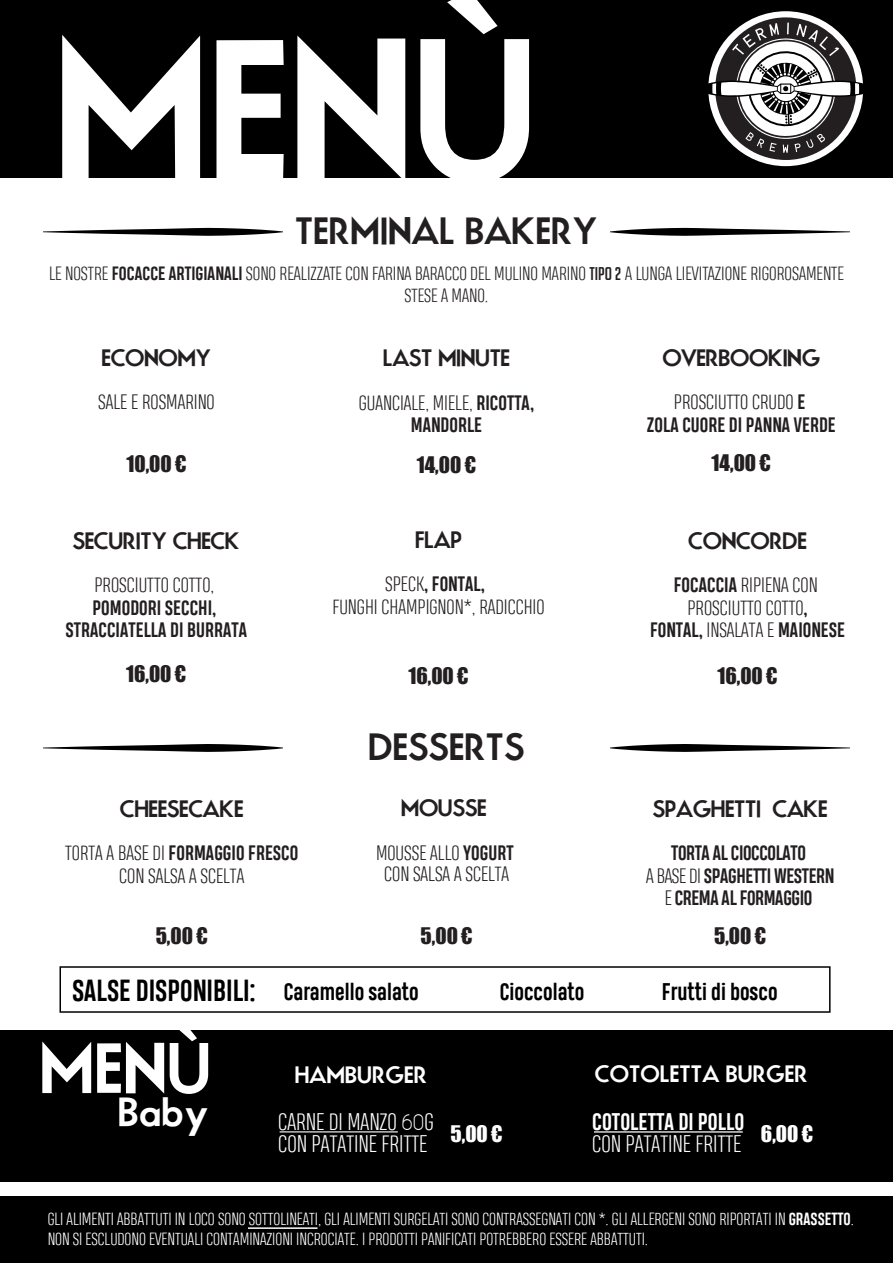
<style>
.page{position:relative;width:893px;height:1263px;background:#fff}
.page>*{position:absolute;margin:0;border:0;box-sizing:border-box;transform-origin:0 0}
.t1{font:700 188.55px "Movement";color:#fff}
.t2{font:700 66.9px "Movement";color:#fff}
.t3{font:700 38.7px "Movement";color:#fff}
.t4{font:700 36px "Movement";color:#231f20}
.t5{font:700 28.5px "Heading Pro Trial";color:#000001}
.t6{font:700 22.5px "Movement";letter-spacing:-.02em;color:#231f20}
.t7{font:300 22.5px/22.5px "Heading Pro Trial";color:#fff}
.t8{font:700 22.5px "Movement";color:#fff}
.t9{font:700 22.5px "Heading Pro Trial";color:#000001}
.t10{font:700 22.5px "Heading Pro Trial";color:#fff}
.t11{font:21px "Impact";color:#231f20}
.t12{font:21px "Impact";color:#fff}
.t13{font:300 19.5px/22.5px "Heading Pro Trial";color:#231f20;text-align:center}
.t14{font:700 19.5px/22.5px "Heading Pro Trial";color:#231f20;text-align:center}
.t15{font:700 19.5px/22.5px "Heading Pro Trial";letter-spacing:-.02em;color:#231f20;text-align:center}
.t16{font:300 18px/21.6px "Heading Pro Trial";color:#231f20;text-align:center}
.t17{font:300 16.5px/19.8px "Heading Pro Trial";color:#fff}
.s1{font-weight:700}
.s2{font-family:"Big Noodle Titling";font-weight:400}
.s3{font-weight:300}
.s4{font-size:22.5px}
.s5{font-family:"Capsuula";font-weight:400}
</style>
<div class="page">
<div style="left:0;top:1197px;width:893px;height:66px;background:#000001"></div>
<div style="left:0;top:0;width:893px;height:177px;background:#000001"></div>
<svg style="left:610px;top:228px;width:240px;height:8px"></svg>
<svg style="left:43px;top:228px;width:240px;height:8px"></svg>
<svg style="left:610px;top:744px;width:240px;height:8px"></svg>
<svg style="left:43px;top:744px;width:240px;height:8px"></svg>
<div style="left:60px;top:966px;width:771px;height:47px;background:#fff;border:2px solid #000001"></div>
<div style="left:0;top:1030px;width:893px;height:152px;background:#000001"></div>
<hr style="left:280px;top:1131px;width:118px;height:1px;background:#fff">
<hr style="left:594px;top:1131px;width:149px;height:1px;background:#fff">
<div style="left:708px;top:11px;width:155px;height:155px;background:#fff;border-radius:50%"></div>
<svg style="left:708px;top:17px;width:155px;height:143px"></svg>
<hr style="left:248px;top:1227px;width:70px;height:2px;background:#fff">
<h1 class="t1" style="left:53px;top:-9px;width:484px">MENÙ</h1>
<h3 class="t4" style="left:295px;top:208px;width:304px">TERMINAL BAKERY</h3>
<p class="t16" style="left:49px;top:265px;width:796px">LE NOSTRE <span class="s1">FOCACCE ARTIGIANALI</span> SONO REALIZZATE CON FARINA BARACCO DEL MULINO MARINO <span class="s2">TIPO 2</span> A LUNGA LIEVITAZIONE RIGOROSAMENTE<br>STESE A MANO.</p>
<p class="t6" style="left:102px;top:343px;width:111px">ECONOMY</p>
<p class="t13" style="left:98px;top:393px;width:118px">SALE E ROSMARINO</p>
<p class="t11" style="left:126px;top:448px;width:62px">10,00 €</p>
<p class="t6" style="left:72px;top:526px;width:169px">SECURITY CHECK</p>
<p class="t13" style="left:94px;top:576px;width:121px">PROSCIUTTO COTTO,</p>
<p class="t14" style="left:65px;top:598px;width:183px">POMODORI SECCHI,<br>STRACCIATELLA DI BURRATA</p>
<p class="t11" style="left:126px;top:657px;width:62px">16,00 €</p>
<p class="t6" style="left:120px;top:794px;width:125px">CHEESECAKE</p>
<p class="t13" style="left:65px;top:844px;width:235px">TORTA A BASE DI <span class="s1">FORMAGGIO FRESCO<br></span>CON SALSA A SCELTA</p>
<p class="t11" style="left:156px;top:920px;width:54px">5,00 €</p>
<p class="t6" style="left:383px;top:344px;width:129px">LAST MINUTE</p>
<p class="t13" style="left:359px;top:393px;width:177px">GUANCIALE, MIELE, <span class="s1">RICOTTA,<br>MANDORLE</span></p>
<p class="t11" style="left:417px;top:448px;width:61px">14,00 €</p>
<p class="t6" style="left:415px;top:525px;width:49px">FLAP</p>
<p class="t13" style="left:332px;top:575px;width:214px">SPECK<span class="s1">, FONTAL,<br></span>FUNGHI CHAMPIGNON*, RADICCHIO</p>
<p class="t11" style="left:408px;top:660px;width:62px">16,00 €</p>
<h3 class="t4" style="left:368px;top:724px;width:158px">DESSERTS</h3>
<p class="t6" style="left:401px;top:794px;width:87px">MOUSSE</p>
<p class="t13" style="left:376px;top:844px;width:139px;line-height:21px">MOUSSE ALLO <span class="s1">YOGURT<br></span>CON SALSA A SCELTA</p>
<p class="t11" style="left:421px;top:919px;width:54px">5,00 €</p>
<p class="t6" style="left:662px;top:343px;width:159px">OVERBOOKING</p>
<p class="t14" style="left:647px;top:393px;width:190px"><span class="s3">PROSCIUTTO CRUDO</span> E<br>ZOLA CUORE DI PANNA VERDE</p>
<p class="t11" style="left:712px;top:446px;width:61px">14,00 €</p>
<p class="t6" style="left:688px;top:526px;width:120px">CONCORDE</p>
<p class="t13" style="left:650px;top:576px;width:197px"><span class="s1">FOCACCIA</span> RIPIENA CON<br>PROSCIUTTO COTTO<span class="s1">,<br>FONTAL,</span> INSALATA E <span class="s1">MAIONESE</span></p>
<p class="t11" style="left:717px;top:659px;width:62px">16,00 €</p>
<p class="t6" style="left:653px;top:794px;width:177px">SPAGHETTI CAKE</p>
<p class="t15" style="left:646px;top:844px;width:190px">TORTA AL CIOCCOLATO<br><span class="s3">A BASE DI</span> SPAGHETTI WESTERN<br><span class="s3">E</span> CREMA AL FORMAGGIO</p>
<p class="t11" style="left:714px;top:919px;width:54px">5,00 €</p>
<h3 class="t5" style="left:72px;top:973px;width:348px">SALSE DISPONIBILI: <span class="s4">Caramello salato</span></h3>
<p class="t9" style="left:500px;top:978px;width:86px">Cioccolato</p>
<p class="t9" style="left:662px;top:978px;width:117px">Frutti di bosco</p>
<h2 class="t2" style="left:39px;top:1026px;width:173px">MENÙ</h2>
<h3 class="t3" style="left:118px;top:1087px;width:92px">Baby</h3>
<p class="t8" style="left:295px;top:1061px;width:134px">HAMBURGER</p>
<p class="t8" style="left:595px;top:1059px;width:215px">COTOLETTA BURGER</p>
<p class="t7" style="left:278px;top:1113px;width:157px">CARNE DI MANZO <span class="s5">60</span>G<br>CON PATATINE FRITTE</p>
<p class="t10" style="left:592px;top:1108px;width:154px">COTOLETTA DI POLLO</p>
<p class="t12" style="left:451px;top:1117px;width:54px">5,00 €</p>
<p class="t12" style="left:761px;top:1117px;width:54px">6,00 €</p>
<p class="t7" style="left:592px;top:1135px;width:151px">CON PATATINE FRITTE</p>
<p class="t17" style="left:48px;top:1211px;width:808px">GLI ALIMENTI ABBATTUTI IN LOCO SONO SOTTOLINEATI, GLI ALIMENTI SURGELATI SONO CONTRASSEGNATI CON *. GLI ALLERGENI SONO RIPORTATI IN <span class="s1">GRASSETTO</span>.<br>NON SI ESCLUDONO EVENTUALI CONTAMINAZIONI INCROCIATE. I PRODOTTI PANIFICATI POTREBBERO ESSERE ABBATTUTI.</p>
</div>
